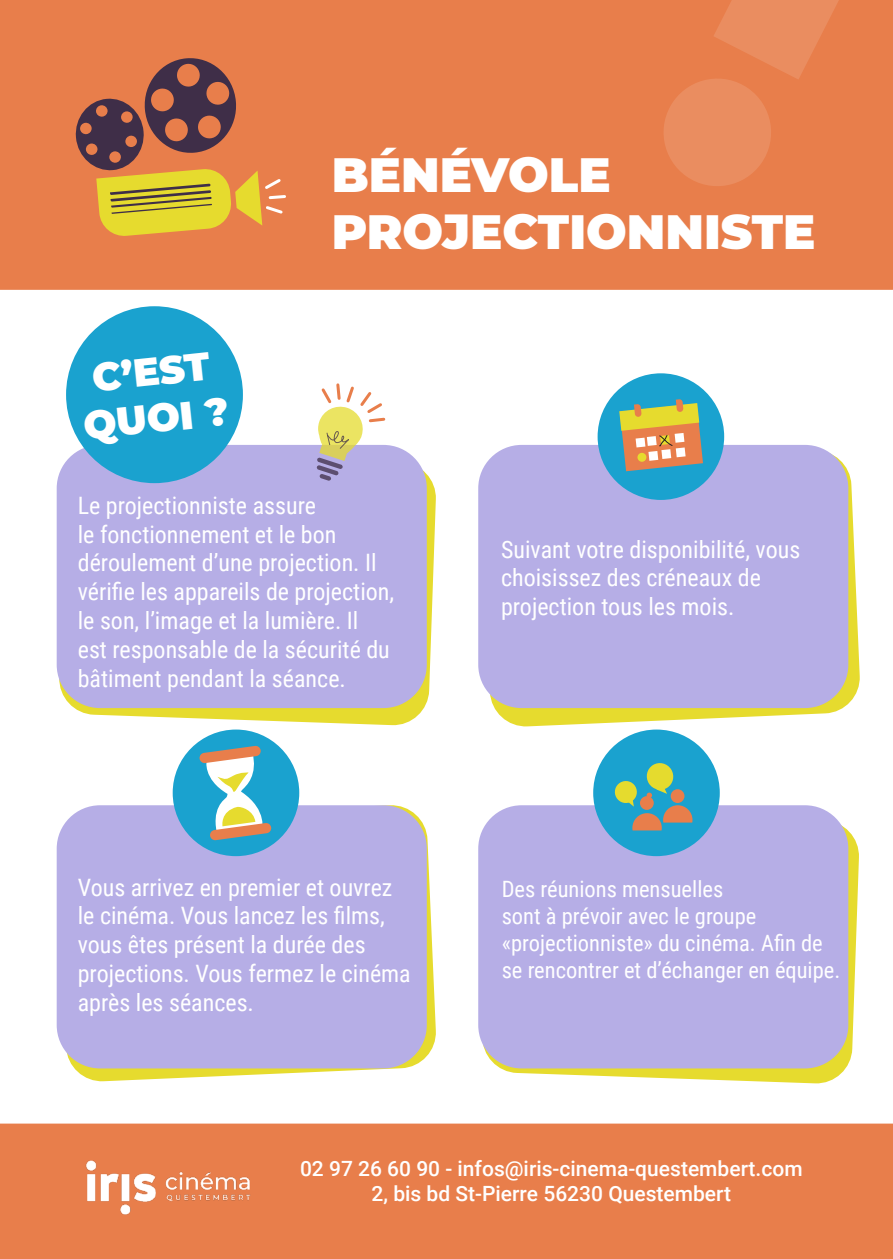
<style>
.page{position:relative;width:893px;height:1259px;background:#fff}
.page>*{position:absolute;margin:0;border:0;box-sizing:border-box;transform-origin:0 0}
.t1{font:900 48px/57.6px "Montserrat";color:#fff}
.t2{font:900 39px/46.8px "Montserrat";color:#fff;text-align:center}
.t3{font:24px/28.8px "Roboto Condensed";color:#fff}
.t4{font:22.5px/27px "Roboto Condensed";color:#fff}
.t5{font:500 21px/25.2px "Roboto";color:#fff;text-align:center}
</style>
<div class="page">
<div style="left:0;top:1123px;width:893px;height:136px;background:#e87e4b"></div>
<svg style="left:59px;top:451px;width:377px;height:275px;fill:#e6db2e"></svg>
<svg style="left:484px;top:449px;width:376px;height:278px"></svg>
<svg style="left:57px;top:804px;width:379px;height:278px"></svg>
<svg style="left:482px;top:811px;width:377px;height:273px"></svg>
<div style="left:0;top:0;width:893px;height:290px;background:#e87e4b"></div>
<div style="left:57px;top:445px;width:370px;height:263px;background:#b6aee6;border-radius:43px"></div>
<div style="left:57px;top:805px;width:370px;height:263px;background:#b6aee6;border-radius:43px"></div>
<div style="left:478px;top:445px;width:370px;height:263px;background:#b6aee6;border-radius:43px"></div>
<div style="left:478px;top:805px;width:370px;height:263px;background:#b6aee6;border-radius:43px"></div>
<div style="left:173px;top:729px;width:126px;height:127px;background:#1aa2cf;border-radius:50%"></div>
<div style="left:593px;top:729px;width:127px;height:127px;background:#1aa2cf;border-radius:50%"></div>
<div style="left:598px;top:373px;width:126px;height:127px;background:#1aa2cf;border-radius:50%"></div>
<div style="left:66px;top:306px;width:177px;height:177px;background:#1aa2cf;border-radius:50%"></div>
<img style="left:64px;top:1137px;width:206px;height:98px">
<svg style="left:614px;top:763px;width:78px;height:67px"></svg>
<svg style="left:74px;top:56px;width:214px;height:181px;background:#c17e45"></svg>
<svg style="left:619px;top:399px;width:84px;height:72px"></svg>
<svg style="left:317px;top:383px;width:69px;height:98px"></svg>
<svg style="left:199px;top:745px;width:73px;height:95px"></svg>
<svg style="left:656px;top:0;width:237px;height:193px;background:#e88352"></svg>
<p class="t2" style="left:76px;top:353px;width:147px;rotate:-6deg">C’EST<br>QUOI ?</p>
<p class="t1" style="left:332px;top:143px;width:485px">BÉNÉVOLE<br>PROJECTIONNISTE</p>
<p class="t3" style="left:78px;top:490px;width:318px">Le projectionniste assure<br>le fonctionnement et le bon déroulement d’une projection. Il vérifie les appareils de projection, le son, l’image et la lumière. Il<br>est responsable de la sécurité du bâtiment pendant la séance.</p>
<p class="t3" style="left:78px;top:872px;width:334px">Vous arrivez en premier et ouvrez le cinéma. Vous lancez les films, vous êtes présent la durée des projections. Vous fermez le cinéma après les séances.</p>
<p class="t3" style="left:501px;top:534px;width:301px">Suivant votre disponibilité, vous choisissez des créneaux de projection tous les mois.</p>
<p class="t4" style="left:502px;top:874px;width:340px">Des réunions mensuelles<br>sont à prévoir avec le groupe «projectionniste» du cinéma. Afin de se rencontrer et d’échanger en équipe.</p>
<p class="t5" style="left:300px;top:1155px;width:504px">02 97 26 60 90 - infos@iris-cinema-questembert.com<br>2, bis bd St-Pierre 56230 Questembert</p>
</div>
